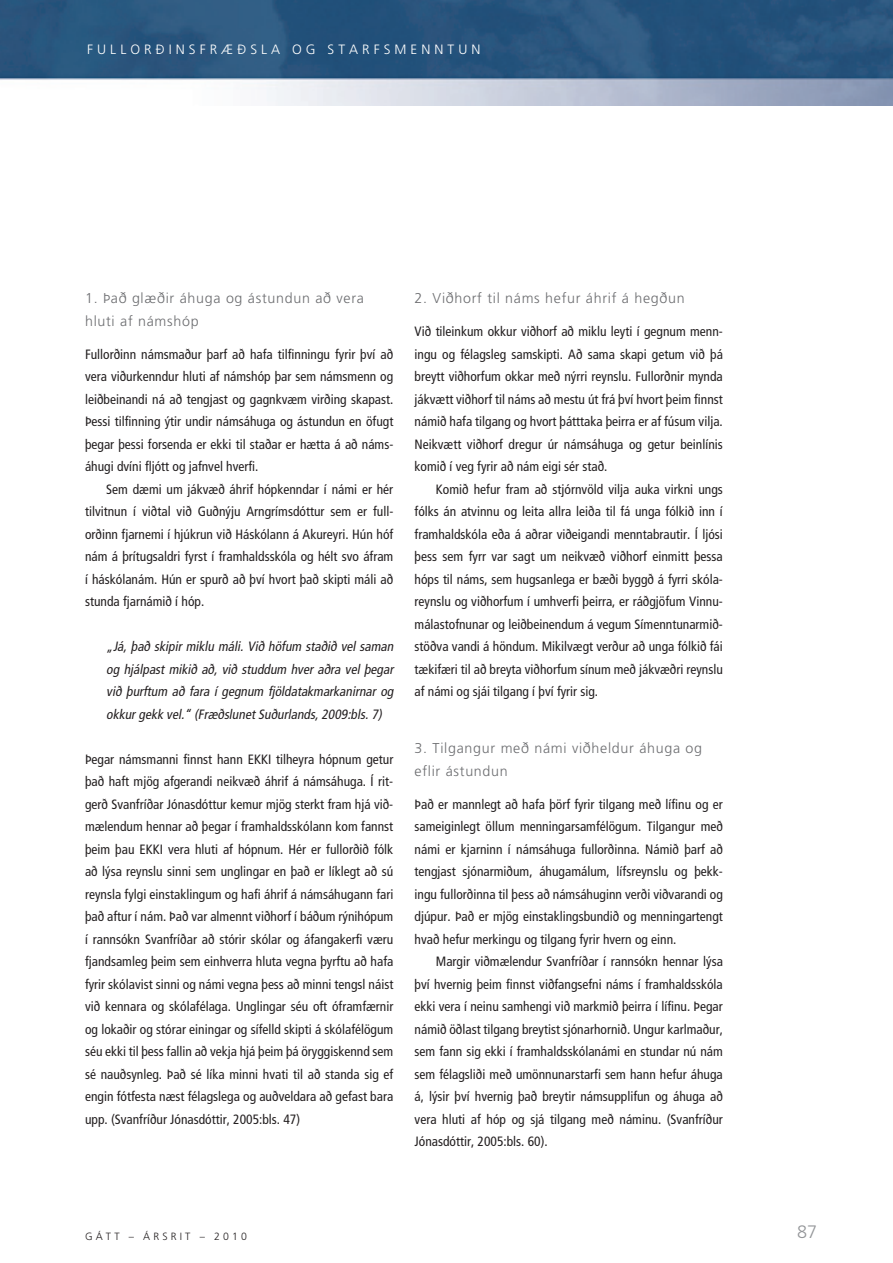
<style>
.page{position:relative;width:893px;height:1263px;background:#fff}
.page>*{position:absolute;margin:0;border:0;box-sizing:border-box;transform-origin:0 0}
.t1{font:300 18px "Frutiger";color:#939598}
.t2{font:300 14.25px/22.5px "Frutiger";letter-spacing:.05em;color:#6c6d70}
.t3{font:condensed 13.5px/22.5px "Frutiger";color:#231f20;text-align:justify}
.t4{font:italic condensed 13.5px/22.5px "Frutiger";color:#231f20;text-align:justify}
.t5{font:300 13.5px "Frutiger";color:#fff}
.t6{font:300 10.5px "Frutiger";letter-spacing:.3em;color:#231f20}
</style>
<div class="page">
<img style="left:0;top:0;width:893px;height:105px">
<p class="t5" style="left:87px;top:42px;width:21px">F ull</p>
<p class="t5" style="left:130px;top:42px;width:27px">o rðinsfræðsla</p>
<p class="t5" style="left:292px;top:42px;width:49px">o g starfsmenntun</p>
<p class="t2" style="left:85px;top:287px;width:280px">1. Það glæðir áhuga og ástundun að vera hluti af námshóp</p>
<p class="t3" style="left:85px;top:343px;width:310px">Fullorðinn námsmaður þarf að hafa tilfinningu fyrir því að vera viðurkenndur hluti af námshóp þar sem námsmenn og leiðbeinandi ná að tengjast og gagnkvæm virðing skapast.<br>Þessi tilfinning ýtir undir námsáhuga og ástundun en öfugt þegar þessi forsenda er ekki til staðar er hætta á að náms&shy;áhugi dvíni fljótt og jafnvel hverfi.</p>
<p class="t3" style="left:85px;top:478px;width:310px;text-indent:21px">Sem dæmi um jákvæð áhrif hópkenndar í námi er hér tilvitnun í viðtal við Guðnýju Arngrímsdóttur sem er full&shy;orðinn fjarnemi í hjúkrun við Háskólann á Akureyri. Hún hóf nám á þrítugsaldri fyrst í framhaldsskóla og hélt svo áfram í háskólanám. Hún er spurð að því hvort það skipti máli að stunda fjarnámið í hóp.</p>
<p class="t4" style="left:106px;top:635px;width:291px">„Já, það skipir miklu máli. Við höfum staðið vel saman og hjálpast mikið að, við studdum hver aðra vel þegar við þurftum að fara í gegnum fjöldatakmarkanirnar og okkurgekk vel.“ (FræðslunetSuðurlands,2009:bls.7)</p>
<p class="t3" style="left:85px;top:748px;width:310px">Þegar námsmanni finnst hann EKKI tilheyra hópnum getur það haft mjög afgerandi neikvæð áhrif á námsáhuga. Í rit&shy;gerð Svanfríðar Jónasdóttur kemur mjög sterkt fram hjá við&shy;mælendum hennar að þegar í framhaldsskólann kom fannst þeim þau EKKI vera hluti af hópnum. Hér er fullorðið fólk að lýsa reynslu sinni sem unglingar en það er líklegt að sú reynsla fylgi einstaklingum og hafi áhrif á námsáhugann fari það aftur í nám. Það var almennt viðhorf í báðum rýnihópum í rannsókn Svanfríðar að stórir skólar og áfangakerfi væru fjandsamleg þeim sem einhverra hluta vegna þyrftu að hafa fyrir skólavist sinni og námi vegna þess að minni tengsl náist við kennara og skólafélaga. Unglingar séu oft óframfærnir og lokaðir og stórar einingar og sífelld skipti á skólafélögum séu ekki til þess fallin að vekja hjá þeim þá öryggiskennd sem sé nauðsynleg. Það sé líka minni hvati til að standa sig ef engin fótfesta næst félagslega og auðveldara að gefast bara upp. (Svanfríður Jónasdóttir, 2005:bls. 47)</p>
<p class="t2" style="left:415px;top:287px;width:272px">2. Viðhorf til náms hefur áhrif á hegðun</p>
<p class="t3" style="left:415px;top:320px;width:310px">Við tileinkum okkur viðhorf að miklu leyti í gegnum menn&shy;ingu og félagsleg samskipti. Að sama skapi getum við þá breytt viðhorfum okkar með nýrri reynslu. Fullorðnir mynda jákvætt viðhorf til náms að mestu út frá því hvort þeim finnst námið hafa tilgang og hvort þátttaka þeirra er af fúsum vilja.<br>Neikvætt viðhorf dregur úr námsáhuga og getur beinlínis komið í veg fyrir að nám eigi sér stað.</p>
<p class="t3" style="left:415px;top:478px;width:310px;text-indent:21px">Komið hefur fram að stjórnvöld vilja auka virkni ungs fólks án atvinnu og leita allra leiða til fá unga fólkið inn í framhaldskóla eða á aðrar viðeigandi menntabrautir. Í ljósi þess sem fyrr var sagt um neikvæð viðhorf einmitt þessa hóps til náms, sem hugsanlega er bæði byggð á fyrri skóla&shy;reynslu og viðhorfum í umhverfi þeirra, er ráðgjöfum Vinnu&shy;málastofnunar og leiðbeinendum á vegum Símenntunarmið&shy;stöðva vandi á höndum. Mikilvægt verður að unga fólkið fái tækifæri til að breyta viðhorfum sínum með jákvæðri reynslu af námi og sjái tilgang í því fyrir sig.</p>
<p class="t2" style="left:415px;top:737px;width:289px">3. Tilgangur með námi viðheldur áhuga og eflir ástundun</p>
<p class="t3" style="left:415px;top:793px;width:310px">Það er mannlegt að hafa þörf fyrir tilgang með lífinu og er sameiginlegt öllum menningarsamfélögum. Tilgangur með námi er kjarninn í námsáhuga fullorðinna. Námið þarf að tengjast sjónarmiðum, áhugamálum, lífsreynslu og þekk&shy;ingu fullorðinna til þess að námsáhuginn verði viðvarandi og djúpur. Það er mjög einstaklingsbundið og menningartengt hvað hefur merkingu og tilgang fyrir hvern og einn.</p>
<p class="t3" style="left:415px;top:950px;width:310px;text-indent:21px">Margir viðmælendur Svanfríðar í rannsókn hennar lýsa því hvernig þeim finnst viðfangsefni náms í framhaldsskóla ekki vera í neinu samhengi við markmið þeirra í lífinu. Þegar námið öðlast tilgang breytist sjónarhornið. Ungur karlmaður, sem fann sig ekki í framhaldsskólanámi en stundar nú nám sem félagsliði með umönnunarstarfi sem hann hefur áhuga á, lýsir því hvernig það breytir námsupplifun og áhuga að vera hluti af hóp og sjá tilgang með náminu. (Svanfríður Jónasdóttir, 2005:bls. 60).</p>
<p class="t6" style="left:85px;top:1230px;width:29px">gátt</p>
<p class="t6" style="left:129px;top:1230px;width:33px">– á rsrit</p>
<p class="t6" style="left:200px;top:1230px;width:49px">– 2010</p>
<h1 class="t1" style="left:797px;top:1222px;width:22px">87</h1>
</div>
